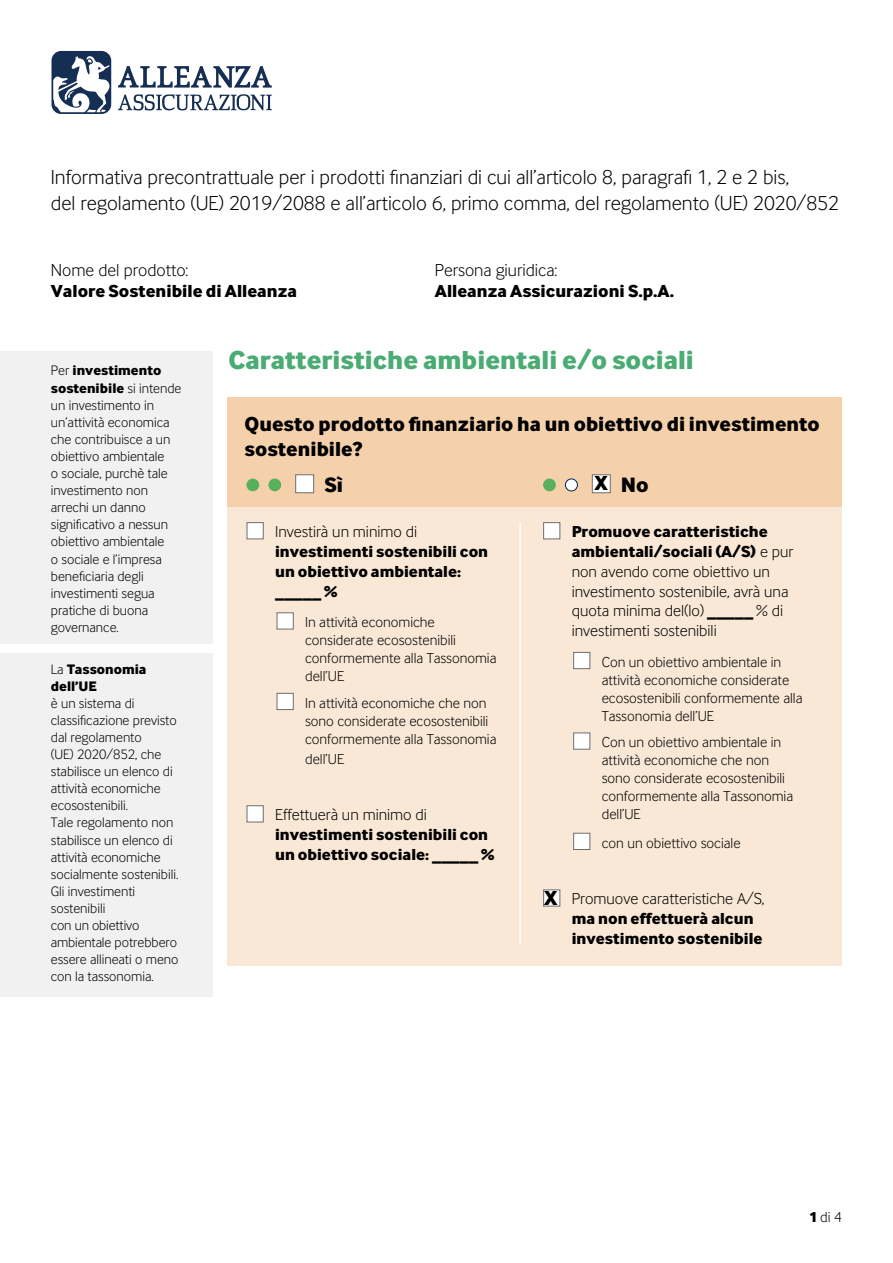
<style>
.page{position:relative;width:893px;height:1263px;background:#fff}
.page>*{position:absolute;margin:0;border:0;box-sizing:border-box;transform-origin:0 0}
.t1{font:700 27px "Inter Face Da Ma Lt";color:#4aab73}
.t2{font:700 21.6px "Inter Face Da Ma Lt";color:#000}
.t3{font:21px/25.2px "Inter Face Da Ma Lt";color:#000}
.t4{font:700 21px/25.2px "Inter Face Da Ma Lt";color:#000}
.t5{font:700 18px "Inter Face Da Ma Lt";color:#000}
.t6{font:18px "Inter Face Da Ma Lt";color:#000}
.t7{font:16.5px/19.8px "Inter Face Da Ma Lt";color:#000}
.t8{font:700 16.5px/19.8px "Inter Face Da Ma Lt";color:#000}
.t9{font:15px/18px "Inter Face Da Ma Lt";color:#000}
.t10{font:14.25px/17.1px "Inter Face Da Ma Lt";color:#000}
.t11{font:700 14.25px/17.1px "Inter Face Da Ma Lt";color:#000}
.s1{font-weight:700}
.s2{font-weight:400}
.s3{font-size:21px}
</style>
<div class="page">
<div style="left:0;top:653px;width:213px;height:343px;background:#f1f1f2"></div>
<div style="left:0;top:351px;width:213px;height:292px;background:#f1f1f2"></div>
<div style="left:227px;top:397px;width:615px;height:568px;background:#fae8d6"></div>
<svg style="left:118px;top:94px;width:154px;height:17px"></svg>
<svg style="left:118px;top:66px;width:154px;height:22px"></svg>
<div style="left:52px;top:51px;width:59px;height:63px;background:linear-gradient(to right,#152e53,#152e53);border-radius:10px"></div>
<svg style="left:53px;top:56px;width:57px;height:56px"></svg>
<div style="left:227px;top:397px;width:615px;height:110px;background:#f5d1ab"></div>
<div style="left:246px;top:479px;width:13px;height:12px;background:#59b05c;border-radius:50%"></div>
<div style="left:268px;top:479px;width:13px;height:12px;background:#59b05c;border-radius:50%"></div>
<div style="left:295px;top:474px;width:19px;height:19px;background:#fff;border:1px solid #6d6e71"></div>
<div style="left:247px;top:522px;width:17px;height:17px;background:#fff;border:1px solid #6d6e71"></div>
<div style="left:277px;top:612px;width:17px;height:17px;background:#fff;border:1px solid #6d6e71"></div>
<div style="left:277px;top:693px;width:17px;height:17px;background:#fff;border:1px solid #6d6e71"></div>
<div style="left:247px;top:805px;width:17px;height:17px;background:#fff;border:1px solid #6d6e71"></div>
<div style="left:543px;top:522px;width:17px;height:17px;background:#fff;border:1px solid #6d6e71"></div>
<div style="left:573px;top:652px;width:17px;height:17px;background:#fff;border:1px solid #6d6e71"></div>
<div style="left:573px;top:732px;width:17px;height:17px;background:#fff;border:1px solid #6d6e71"></div>
<div style="left:573px;top:833px;width:17px;height:17px;background:#fff;border:1px solid #6d6e71"></div>
<div style="left:543px;top:889px;width:17px;height:17px;background:#fff;border:1px solid #6d6e71"></div>
<hr style="left:519px;top:522px;width:2px;height:422px;background:#fff">
<div style="left:543px;top:479px;width:13px;height:12px;background:#59b05c;border-radius:50%"></div>
<div style="left:592px;top:474px;width:19px;height:19px;background:#fff;border:1px solid #6d6e71"></div>
<div style="left:565px;top:479px;width:12px;height:12px;background:#fff;border-radius:50%"></div>
<div style="left:565px;top:479px;width:13px;height:12px;border:1px solid #002855;border-radius:50%"></div>
<h3 class="t3" style="left:51px;top:165px;width:789px">Informativa precontrattuale per i prodotti finanziari di cui all’articolo 8, paragrafi 1, 2 e 2 bis,<br>del regolamento (UE) 2019/2088 e all’articolo 6, primo comma, del regolamento (UE) 2020/852</h3>
<p class="t6" style="left:51px;top:259px;width:139px">Nome del prodotto:</p>
<p class="t6" style="left:435px;top:259px;width:124px">Persona giuridica:</p>
<p class="t5" style="left:51px;top:280px;width:248px">Valore Sostenibile di Alleanza</p>
<p class="t5" style="left:435px;top:280px;width:241px">Alleanza Assicurazioni S.p.A.</p>
<p class="t10" style="left:51px;top:362px;width:132px">Per <span class="s1">investimento sostenibile</span> si intende un investimento in un’attività economica che contribuisce a un obiettivo ambientale<br>o sociale, purchè tale investimento non arrechi un danno significativo a nessun obiettivo ambientale<br>o sociale e l’impresa beneficiaria degli investimenti segua pratiche di buona governance.</p>
<p class="t11" style="left:51px;top:660px;width:97px"><span class="s2">La</span> Tassonomia dell’UE</p>
<p class="t10" style="left:51px;top:694px;width:129px">è un sistema di classificazione previsto dal regolamento<br>(UE) 2020/852, che stabilisce un elenco di attività economiche ecosostenibili.<br>Tale regolamento non stabilisce un elenco di attività economiche socialmente sostenibili.<br>Gli investimenti sostenibili<br>con un obiettivo ambientale potrebbero essere allineati o meno con la tassonomia.</p>
<h1 class="t1" style="left:229px;top:343px;width:467px">Caratteristiche ambientali e/o sociali</h1>
<h3 class="t4" style="left:245px;top:410px;width:577px">Questo prodotto finanziario ha un obiettivo di investimento sostenibile?</h3>
<h2 class="t2" style="left:324px;top:471px;width:20px">Sì</h2>
<p class="t7" style="left:275px;top:522px;width:144px">Investirà un minimo di</p>
<p class="t8" style="left:275px;top:541px;width:215px">investimenti sostenibili con un obiettivo ambientale: _____ %</p>
<p class="t9" style="left:305px;top:613px;width:193px">In attività economiche considerate ecosostenibili conformemente alla Tassonomia dell’UE</p>
<p class="t9" style="left:305px;top:694px;width:193px">In attività economiche che non sono considerate ecosostenibili conformemente alla Tassonomia</p>
<p class="t9" style="left:305px;top:749px;width:41px">dell’UE</p>
<h2 class="t2" style="left:594px;top:471px;width:56px"><span class="s3">X</span> No</h2>
<p class="t7" style="left:572px;top:522px;width:223px"><span class="s1">Promuove caratteristiche ambientali/sociali (A/S)</span> e pur non avendo come obiettivo un investimento sostenibile, avrà una quota minima del(lo) <span class="s1">_____</span> % di investimenti sostenibili</p>
<p class="t9" style="left:602px;top:653px;width:202px">Con un obiettivo ambientale in attività economiche considerate ecosostenibili conformemente alla<br>Tassonomia dell’UE</p>
<p class="t9" style="left:602px;top:733px;width:193px">Con un obiettivo ambientale in attività economiche che non sono considerate ecosostenibili conformemente alla Tassonomia dell’UE</p>
<p class="t9" style="left:602px;top:834px;width:140px">con un obiettivo sociale</p>
<p class="t7" style="left:275px;top:805px;width:153px">Effettuerà un minimo di</p>
<p class="t8" style="left:275px;top:824px;width:221px">investimenti sostenibili con un obiettivo sociale: _____ %</p>
<h3 class="t4" style="left:544px;top:885px;width:15px">X</h3>
<p class="t7" style="left:572px;top:889px;width:194px">Promuove caratteristiche A/S,</p>
<p class="t8" style="left:572px;top:908px;width:192px">ma non effettuerà alcun investimento sostenibile</p>
<p class="t9" style="left:809px;top:1208px;width:34px"><span class="s1">1</span> di 4</p>
</div>
